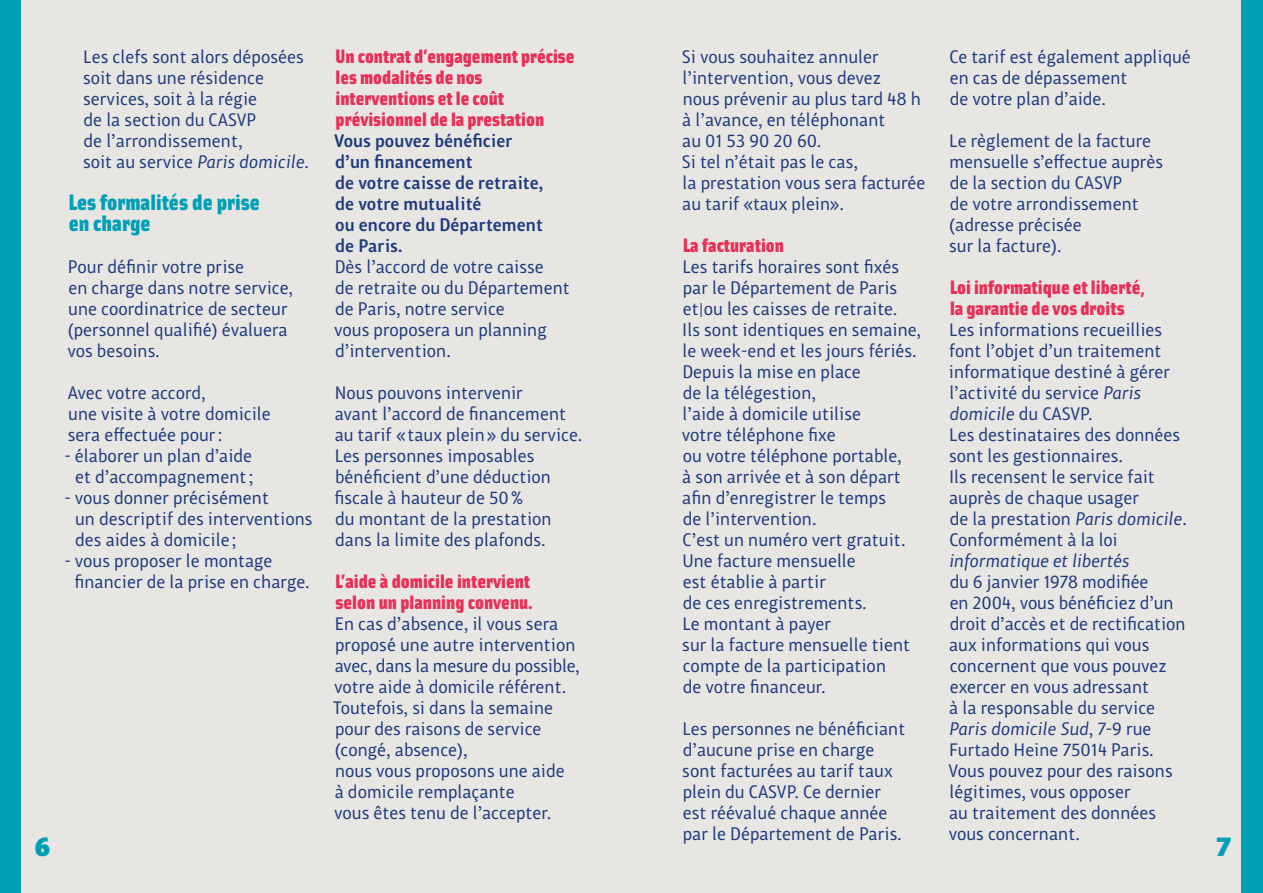
<style>
.page{position:relative;width:1263px;height:893px;background:#fff}
.page>*{position:absolute;margin:0;border:0;box-sizing:border-box;transform-origin:0 0}
.t1{font:900 27px "Chino ITC Pro";color:#009fb5}
.Sous-titre_Solex{font:900 22.5px "Solex OT";color:#009fb5}
.Texte_au_fer_12___14{font:900 19.5px/21px "Solex OT";color:#e73057}
.inter_titre{font:900 19.5px/21px "Solex OT";color:#e73057}
.Texte_au_fer_12___14-2{font:18px/21px "Chino ITC Pro";color:#1e3a7e}
.Texte_au_fer_12___14-3{font:500 18px/21px "Chino ITC Pro";color:#1e3a7e}
.Texte_just_11___13{font:18px/21px "Chino ITC Pro";color:#1e3a7e}
.s1{font-style:italic}
</style>
<div class="page">
<div style="left:0;top:0;width:631px;height:893px;background:#e8e6e3"></div>
<div style="left:631px;top:0;width:632px;height:893px;background:#e8e6e3"></div>
<div style="left:1242px;top:0;width:21px;height:893px;background:#009fb5"></div>
<div style="left:0;top:0;width:21px;height:893px;background:#009fb5"></div>
<p class="Texte_au_fer_12___14" style="left:335px;top:44px;width:241px">Un contrat d’engagement précise les modalités de nos interventions et le coût prévisionnel de la prestation</p>
<p class="Texte_au_fer_12___14-3" style="left:334px;top:130px;width:180px">Vous pouvez bénéficier</p>
<p class="Texte_au_fer_12___14-3" style="left:335px;top:151px;width:210px">d’un financement<br>de votre caisse de retraite, de votre mutualité</p>
<p class="Texte_au_fer_12___14-3" style="left:335px;top:214px;width:209px">ou encore du Département</p>
<p class="Texte_au_fer_12___14-3" style="left:335px;top:235px;width:69px">de Paris.</p>
<p class="Texte_au_fer_12___14-2" style="left:335px;top:256px;width:211px">Dès l’accord de votre caisse</p>
<p class="Texte_au_fer_12___14-2" style="left:335px;top:277px;width:236px">de retraite ou du Département</p>
<p class="Texte_au_fer_12___14-2" style="left:334px;top:298px;width:214px">de Paris, notre service<br>vous proposera un planning d’intervention.</p>
<p class="Texte_au_fer_12___14-2" style="left:334px;top:382px;width:249px">Nous pouvons intervenir<br>avant l’accord de financement au tarif «taux plein» du service.<br>Les personnes imposables bénéficient d’une déduction fiscale à hauteur de 50%<br>du montant de la prestation</p>
<p class="Texte_au_fer_12___14-2" style="left:335px;top:529px;width:212px">dans la limite des plafonds.</p>
<p class="inter_titre" style="left:335px;top:569px;width:199px">L’aide à domicile intervient selon un planning convenu.</p>
<p class="Texte_au_fer_12___14-2" style="left:333px;top:613px;width:248px">En cas d’absence, il vous sera proposé une autre intervention avec, dans la mesure du possible, votre aide à domicile référent.<br>Toutefois, si dans la semaine pour des raisons de service (congé, absence),</p>
<p class="Texte_au_fer_12___14-2" style="left:334px;top:760px;width:232px">nous vous proposons une aide à domicile remplaçante<br>vous êtes tenu de l’accepter.</p>
<p class="Texte_au_fer_12___14-2" style="left:83px;top:46px;width:228px">Les clefs sont alors déposées soit dans une résidence services, soit à la régie<br>de la section du CASVP<br>de l’arrondissement,<br>soit au service <span class="s1">Paris domicile</span>.</p>
<p class="Sous-titre_Solex" style="left:69px;top:186px;width:193px">Les formalités de prise</p>
<p class="Sous-titre_Solex" style="left:69px;top:207px;width:83px">en charge</p>
<p class="Texte_au_fer_12___14-2" style="left:68px;top:256px;width:227px">Pour définir votre prise<br>en charge dans notre service,</p>
<p class="Texte_au_fer_12___14-2" style="left:68px;top:298px;width:221px">une coordinatrice de secteur (personnel qualifié) évaluera</p>
<p class="Texte_au_fer_12___14-2" style="left:67px;top:340px;width:94px">vos besoins.</p>
<p class="Texte_au_fer_12___14-2" style="left:68px;top:382px;width:140px">Avec votre accord,</p>
<p class="Texte_au_fer_12___14-2" style="left:68px;top:403px;width:204px">une visite à votre domicile</p>
<p class="Texte_au_fer_12___14-2" style="left:68px;top:424px;width:156px">sera effectuée pour:</p>
<p class="Texte_au_fer_12___14-2" style="left:64px;top:445px;width:191px;text-align:center">- élaborer un plan d’aide et d’accompagnement;</p>
<p class="Texte_au_fer_12___14-2" style="left:75px;top:487px;width:239px;text-indent:-11px">- vous donner précisément<br>un descriptif des interventions des aides à domicile;</p>
<p class="Texte_au_fer_12___14-2" style="left:74px;top:550px;width:237px;text-indent:-10px">- vous proposer le montage financier de la prise en charge.</p>
<p class="Texte_au_fer_12___14-2" style="left:949px;top:46px;width:243px">Ce tarif est également appliqué en cas de dépassement<br>de votre plan d’aide.</p>
<p class="Texte_au_fer_12___14-2" style="left:949px;top:130px;width:215px">Le règlement de la facture mensuelle s’effectue auprès de la section du CASVP</p>
<p class="Texte_au_fer_12___14-2" style="left:949px;top:193px;width:191px">de votre arrondissement (adresse précisée<br>sur la facture).</p>
<p class="Texte_au_fer_12___14" style="left:950px;top:275px;width:197px">Loi informatique et liberté, la garantie de vos droits</p>
<p class="Texte_au_fer_12___14-2" style="left:949px;top:319px;width:240px">Les informations recueillies font l’objet d’un traitement informatique destiné à gérer l’activité du service <span class="s1">Paris domicile</span> du CASVP.<br>Les destinataires des données sont les gestionnaires.<br>Ils recensent le service fait auprès de chaque usager<br>de la prestation <span class="s1">Paris domicile</span>.</p>
<p class="Texte_au_fer_12___14-2" style="left:949px;top:529px;width:238px">Conformément à la loi <span class="s1">informatique et libertés<br></span>du 6 janvier 1978 modifiée<br>en 2004, vous bénéficiez d’un droit d’accès et de rectification aux informations qui vous concernent que vous pouvez exercer en vous adressant<br>à la responsable du service<br><span class="s1">Paris domicile Sud</span>, 7-9 rue<br>Furtado Heine 75014 Paris.</p>
<p class="Texte_au_fer_12___14-2" style="left:948px;top:760px;width:226px">Vous pouvez pour des raisons légitimes, vous opposer<br>au traitement des données vous concernant.</p>
<p class="Texte_au_fer_12___14-2" style="left:682px;top:46px;width:201px">Si vous souhaitez annuler l’intervention, vous devez</p>
<p class="Texte_au_fer_12___14-2" style="left:682px;top:88px;width:245px">nous prévenir au plus tard 48 h à l’avance, en téléphonant<br>au 01 53 90 20 60.<br>Si tel n’était pas le cas,<br>la prestation vous sera facturée au tarif «taux plein».</p>
<p class="inter_titre" style="left:683px;top:233px;width:103px">La facturation</p>
<p class="Texte_au_fer_12___14-2" style="left:682px;top:256px;width:241px">Les tarifs horaires sont fixés par le Département de Paris et|ou les caisses de retraite.<br>Ils sont identiques en semaine, le week-end et les jours fériés.</p>
<p class="Texte_au_fer_12___14-2" style="left:682px;top:361px;width:225px">Depuis la mise en place<br>de la télégestion,<br>l’aide à domicile utilise<br>votre téléphone fixe<br>ou votre téléphone portable, à son arrivée et à son départ afin d’enregistrer le temps de l’intervention.<br>C’est un numéro vert gratuit.</p>
<p class="Texte_just_11___13" style="left:682px;top:550px;width:186px">Une facture mensuelle est établie à partir<br>de ces enregistrements.</p>
<p class="Texte_au_fer_12___14-2" style="left:682px;top:613px;width:229px">Le montant à payer<br>sur la facture mensuelle tient compte de la participation<br>de votre financeur.</p>
<p class="Texte_au_fer_12___14-2" style="left:682px;top:718px;width:225px">Les personnes ne bénéficiant d’aucune prise en charge sont facturées au tarif taux plein du CASVP. Ce dernier est réévalué chaque année par le Département de Paris.</p>
<h1 class="t1" style="left:35px;top:830px;width:16px">6</h1>
<h1 class="t1" style="left:1216px;top:830px;width:16px">7</h1>
</div>
